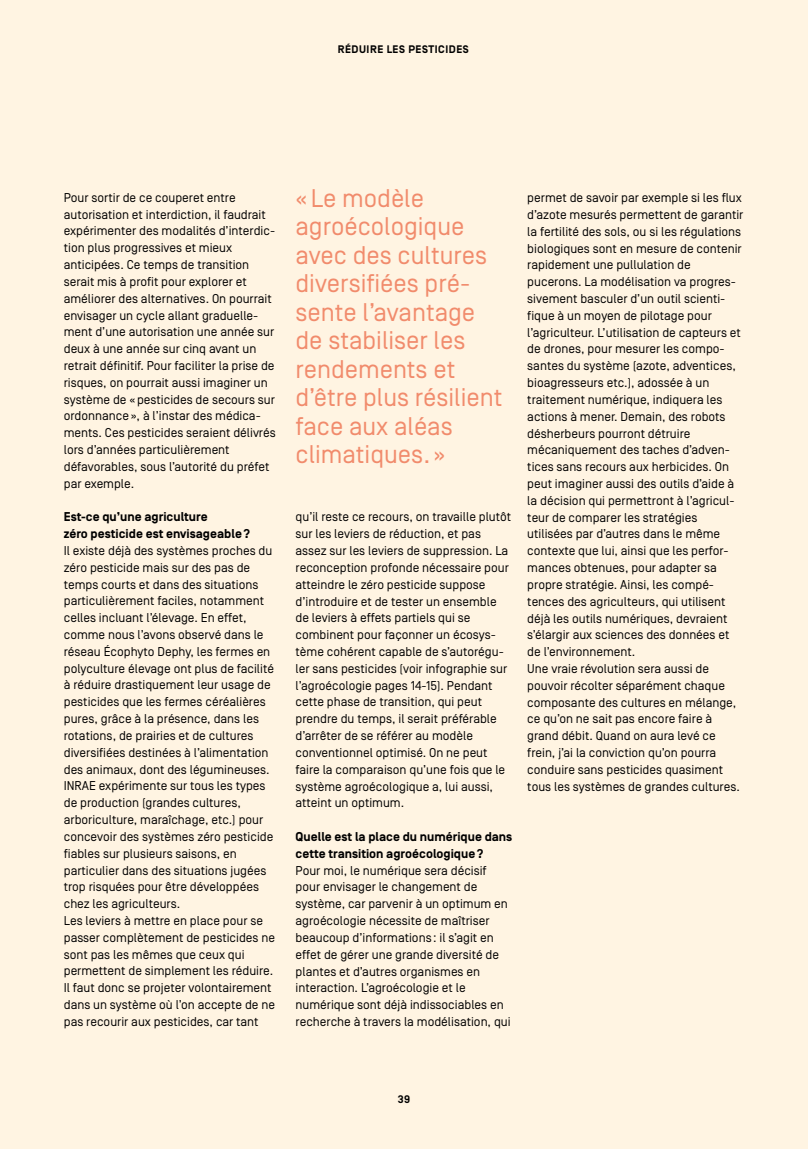
<style>
.page{position:relative;width:808px;height:1149px;background:#fff}
.page>*{position:absolute;margin:0;border:0;box-sizing:border-box;transform-origin:0 0}
.t1{font:25.5px/28.5px "Simplon Norm";color:#f18b6c}
.t2{font:12.75px/16.8px "Simplon Norm";color:#000}
.t3{font:700 12.75px/16.8px "Simplon Norm";color:#000}
.t4{font:700 10.95px "Simplon Norm";letter-spacing:.05em;color:#000}
</style>
<div class="page">
<div style="left:0;top:0;width:808px;height:1148px;background:#fff4e2"></div>
<p class="t4" style="left:338px;top:44px;width:133px">RÉDUIRE LES PESTICIDES</p>
<p class="t2" style="left:64px;top:189px;width:213px">Pour sortir de ce couperet entre autorisation et interdiction, il faudrait expérimenter des modalités d’interdic&shy;tion plus progressives et mieux anticipées. Ce temps de transition serait mis à profit pour explorer et améliorer des alternatives. On pourrait envisager un cycle allant graduelle&shy;ment d’une autorisation une année sur deux à une année sur cinq avant un retrait définitif. Pour faciliter la prise de risques, on pourrait aussi imaginer un système de «pesticides de secours sur ordonnance», à l’instar des médica&shy;ments. Ces pesticides seraient délivrés lors d’années particulièrement défavorables, sous l’autorité du préfet par exemple.</p>
<p class="t3" style="left:64px;top:509px;width:188px">Est-ce qu’une agriculture<br>zéro pesticide est envisageable?</p>
<p class="t2" style="left:64px;top:542px;width:213px">Il existe déjà des systèmes proches du zéro pesticide mais sur des pas de temps courts et dans des situations particulièrement faciles, notamment celles incluant l’élevage. En effet, comme nous l’avons observé dans le réseau Écophyto Dephy, les fermes en polyculture élevage ont plus de facilité à réduire drastiquement leur usage de pesticides que les fermes céréalières pures, grâce à la présence, dans les rotations, de prairies et de cultures diversifiées destinées à l’alimentation des animaux, dont des légumineuses.<br>INRAE expérimente sur tous les types de production (grandes cultures, arboriculture, maraîchage, etc.) pour concevoir des systèmes zéro pesticide fiables sur plusieurs saisons, en particulier dans des situations jugées trop risquées pour être développées chez les agriculteurs.<br>Les leviers à mettre en place pour se passer complètement de pesticides ne sont pas les mêmes que ceux qui permettent de simplement les réduire.<br>Il faut donc se projeter volontairement dans un système où l’on accepte de ne pas recourir aux pesticides, car tant</p>
<h1 class="t1" style="left:296px;top:184px;width:208px">« Le modèle agroécologique avec des cultures diversifiées pré&shy;sente l’avantage de stabiliser les rendements et d’être plus résilient face aux aléas climatiques. »</h1>
<p class="t2" style="left:296px;top:509px;width:217px">qu’il reste ce recours, on travaille plutôt sur les leviers de réduction, et pas assez sur les leviers de suppression. La reconception profonde nécessaire pour atteindre le zéro pesticide suppose d’introduire et de tester un ensemble de leviers à effets partiels qui se combinent pour façonner un écosys&shy;tème cohérent capable de s’autorégu&shy;ler sans pesticides (voir infographie sur l’agroécologie pages 14-15). Pendant cette phase de transition, qui peut prendre du temps, il serait préférable d’arrêter de se référer au modèle conventionnel optimisé. On ne peut faire la comparaison qu’une fois que le système agroécologique a, lui aussi, atteint un optimum.</p>
<p class="t3" style="left:296px;top:828px;width:218px">Quelle est la place du numérique dans cette transition agroécologique?</p>
<p class="t2" style="left:296px;top:861px;width:217px">Pour moi, le numérique sera décisif pour envisager le changement de système, car parvenir à un optimum en agroécologie nécessite de maîtriser beaucoup d’informations : il s’agit en effet de gérer une grande diversité de plantes et d’autres organismes en interaction. L’agroécologie et le numérique sont déjà indissociables en recherche à travers la modélisation, qui</p>
<p class="t2" style="left:527px;top:189px;width:218px">permet de savoir par exemple si les flux d’azote mesurés permettent de garantir la fertilité des sols, ou si les régulations biologiques sont en mesure de contenir rapidement une pullulation de pucerons. La modélisation va progres&shy;sivement basculer d’un outil scienti&shy;fique à un moyen de pilotage pour l’agriculteur. L’utilisation de capteurs et de drones, pour mesurer les compo&shy;santes du système (azote, adventices, bioagresseurs etc.), adossée à un traitement numérique, indiquera les actions à mener. Demain, des robots désherbeurs pourront détruire mécaniquement des taches d’adven&shy;tices sans recours aux herbicides. On peut imaginer aussi des outils d’aide à la décision qui permettront à l’agricul&shy;teur de comparer les stratégies utilisées par d’autres dans le même contexte que lui, ainsi que les perfor&shy;mances obtenues, pour adapter sa propre stratégie. Ainsi, les compé&shy;tences des agriculteurs, qui utilisent déjà les outils numériques, devraient s’élargir aux sciences des données et de l’environnement.<br>Une vraie révolution sera aussi de pouvoir récolter séparément chaque composante des cultures en mélange, ce qu’on ne sait pas encore faire à grand débit. Quand on aura levé ce frein, j’ai la conviction qu’on pourra conduire sans pesticides quasiment tous les systèmes de grandes cultures.</p>
<p class="t4" style="left:398px;top:1093px;width:14px">39</p>
</div>
